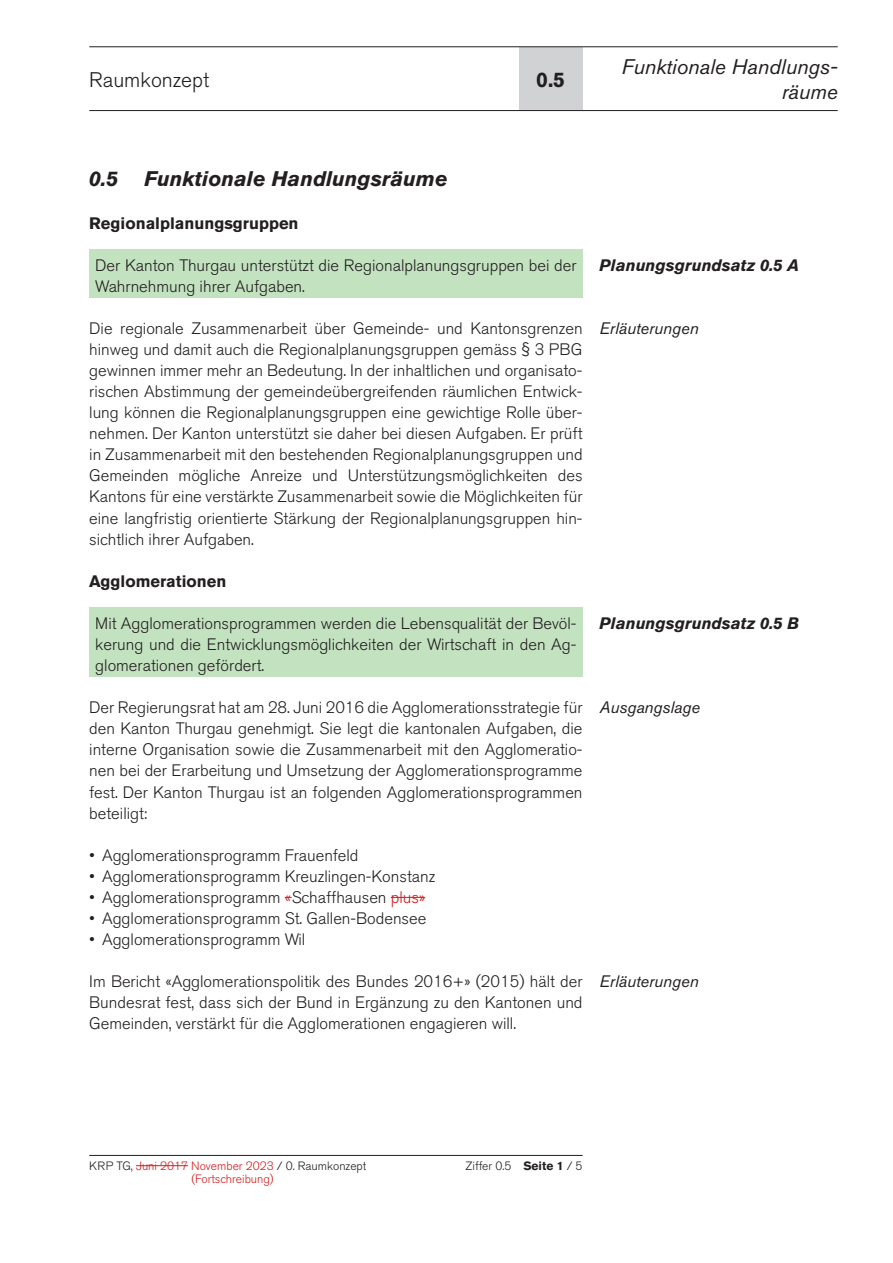
<style>
.page{position:relative;width:893px;height:1263px;background:#fff}
.page>*{position:absolute;margin:0;border:0;box-sizing:border-box;transform-origin:0 0}
._01_Übertitel__bold__kursiv{font:italic 700 21px "Akzidenz Grotesk BQ";color:#231f20}
.t1{font:italic 21px/25.2px "Akzidenz Grotesk BQ";color:#231f20;text-align:right}
.t2{font:300 21px "Akzidenz Grotesk BQ";color:#231f20}
.t3{font:700 21px "Akzidenz Grotesk BQ";color:#231f20}
._04_Fliesstext{font:300 16.5px/21px "Akzidenz Grotesk BQ";color:#231f20;text-align:justify}
._10_Marginalien__bold__kursiv{font:italic 700 16.5px "Akzidenz Grotesk BQ";color:#231f20}
._02_Titel__bold{font:700 16.5px "Akzidenz Grotesk BQ";color:#231f20}
._11_Marginalien__kursiv{font:italic 16.5px "Akzidenz Grotesk BQ";color:#231f20}
.t4{font:300 12px "Akzidenz Grotesk BQ";color:#231f20}
.t5{font:300 12px "Akzidenz Grotesk BQ";color:#d01f20}
.s1{font-family:"Arial";font-weight:400}
.s2{color:#d01f20}
.s3{font-weight:700}
</style>
<div class="page">
<div style="left:519px;top:47px;width:64px;height:64px;background:#d1d2d4"></div>
<hr style="left:89px;top:46px;width:749px;height:1px;background:#231f20">
<hr style="left:89px;top:110px;width:749px;height:1px;background:#231f20">
<hr style="left:89px;top:1155px;width:494px;height:1px;background:#231f20">
<hr style="left:136px;top:1165px;width:52px;height:1px;background:#d01f20">
<div style="left:89px;top:250px;width:494px;height:48px;background:#c3e2c0"></div>
<div style="left:89px;top:608px;width:494px;height:69px;background:#c3e2c0"></div>
<hr style="left:391px;top:897px;width:34px;height:1px;background:#d01f20">
<p class="t2" style="left:89px;top:68px;width:121px">Raumkonzept</p>
<p class="t3" style="left:536px;top:67px;width:30px">0.5</p>
<p class="t1" style="left:622px;top:54px;width:218px">Funktionale Handlungs&shy;räume</p>
<p class="_01_Übertitel__bold__kursiv" style="left:89px;top:166px;width:30px">0.5</p>
<p class="_01_Übertitel__bold__kursiv" style="left:145px;top:166px;width:305px">Funktionale Handlungsräume</p>
<p class="_02_Titel__bold" style="left:89px;top:213px;width:211px">Regionalplanungsgruppen</p>
<p class="_04_Fliesstext" style="left:95px;top:255px;width:483px">Der Kanton Thurgau unterstützt die Regionalplanungsgruppen bei der<br>Wahrnehmung ihrer Aufgaben.</p>
<p class="_04_Fliesstext" style="left:89px;top:318px;width:495px">Die regionale Zusammenarbeit über Gemeinde- und Kantonsgrenzen hinweg und damit auch die Regionalplanungsgruppen gemäss § 3 PBG gewinnen immer mehr an Bedeutung. In der inhaltlichen und organisato&shy;rischen Abstimmung der gemeindeübergreifenden räumlichen Entwick&shy;lung können die Regionalplanungsgruppen eine gewichtige Rolle über&shy;nehmen. Der Kanton unterstützt sie daher bei diesen Aufgaben. Er prüft in Zusammenarbeit mit den bestehenden Regionalplanungsgruppen und Gemeinden mögliche Anreize und Unterstützungsmöglichkeiten des Kantons für eine verstärkte Zusammenarbeit sowie die Möglichkeiten für eine langfristig orientierte Stärkung der Regionalplanungsgruppen hin&shy;sichtlich ihrer Aufgaben.</p>
<p class="_02_Titel__bold" style="left:89px;top:571px;width:139px">Agglomerationen</p>
<p class="_04_Fliesstext" style="left:95px;top:613px;width:483px">Mit Agglomerationsprogrammen werden die Lebensqualität der Bevöl&shy;kerung und die Entwicklungsmöglichkeiten der Wirtschaft in den Ag&shy;glomerationen gefördert.</p>
<p class="_04_Fliesstext" style="left:89px;top:697px;width:495px">Der Regierungsrat hat am 28. Juni 2016 die Agglomerationsstrategie für den Kanton Thurgau genehmigt. Sie legt die kantonalen Aufgaben, die interne Organisation sowie die Zusammenarbeit mit den Agglomeratio&shy;nen bei der Erarbeitung und Umsetzung der Agglomerationsprogramme fest. Der Kanton Thurgau ist an folgenden Agglomerationsprogrammen beteiligt:</p>
<p class="_04_Fliesstext" style="left:89px;top:845px;width:271px"><span class="s1">•</span> Agglomerationsprogramm Frauenfeld</p>
<p class="_04_Fliesstext" style="left:89px;top:866px;width:347px"><span class="s1">•</span> Agglomerationsprogramm Kreuzlingen-Konstanz</p>
<p class="_04_Fliesstext" style="left:89px;top:887px;width:337px"><span class="s1">•</span> Agglomerationsprogramm <span class="s2">«</span>Schaffhausen <span class="s2">plus»</span></p>
<p class="_04_Fliesstext" style="left:89px;top:908px;width:339px"><span class="s1">•</span> Agglomerationsprogramm St. Gallen-Bodensee</p>
<p class="_04_Fliesstext" style="left:89px;top:929px;width:218px"><span class="s1">•</span> Agglomerationsprogramm Wil</p>
<p class="_04_Fliesstext" style="left:89px;top:971px;width:495px">Im Bericht «Agglomerationspolitik des Bundes 2016+» (2015) hält der Bundesrat fest, dass sich der Bund in Ergänzung zu den Kantonen und Gemeinden, verstärkt für die Agglomerationen engagieren will.</p>
<p class="_10_Marginalien__bold__kursiv" style="left:600px;top:255px;width:201px">Planungsgrundsatz 0.5 A</p>
<p class="_11_Marginalien__kursiv" style="left:600px;top:318px;width:101px">Erläuterungen</p>
<p class="_10_Marginalien__bold__kursiv" style="left:600px;top:613px;width:201px">Planungsgrundsatz 0.5 B</p>
<p class="_11_Marginalien__kursiv" style="left:600px;top:698px;width:102px">Ausgangslage</p>
<p class="_11_Marginalien__kursiv" style="left:600px;top:971px;width:101px">Erläuterungen</p>
<p class="t4" style="left:89px;top:1159px;width:279px">KRP TG, <span class="s2">Juni 2017 November 2023</span> / 0. Raumkonzept</p>
<p class="t4" style="left:465px;top:1159px;width:119px">Ziffer 0.5 <span class="s3">Seite 1</span> / 5</p>
<p class="t5" style="left:191px;top:1172px;width:84px">(Fortschreibung)</p>
</div>
